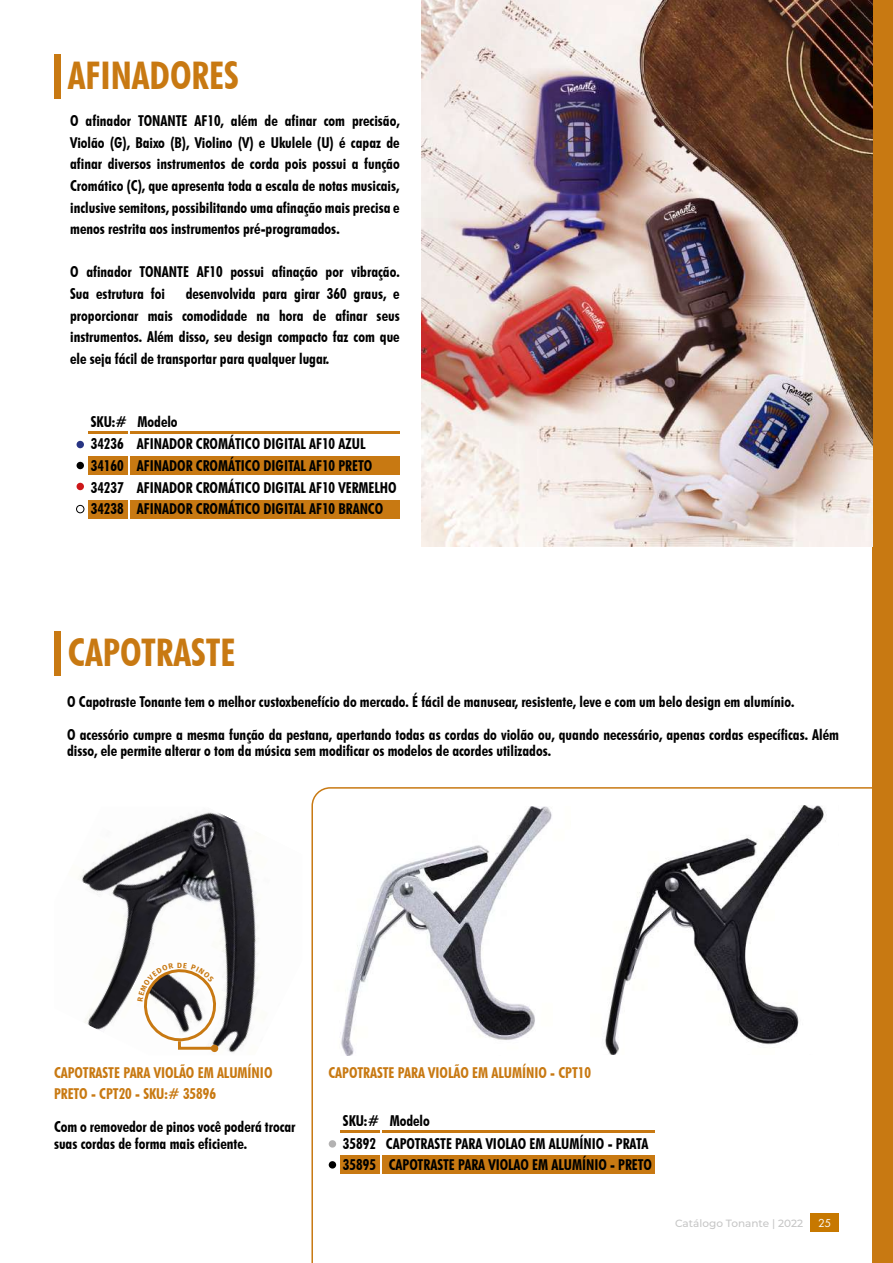
<style>
.page{position:relative;width:893px;height:1263px;background:#fff}
.page>*{position:absolute;margin:0;border:0;box-sizing:border-box;transform-origin:0 0}
.t1{font:700 condensed 38.1px "Futura BT";color:#c87912}
.t2{font:700 condensed 15px/21.6px "Futura BT";color:#000}
.t3{font:700 condensed 15px/21.6px "Futura BT";color:#c87912}
.t4{font:12px "Futura PT";color:#fcfcfc}
.t5{font:500 10.5px "Montserrat";color:#c6c6c6}
</style>
<div class="page">
<div style="left:88px;top:456px;width:40px;height:19px;background:#c87912"></div>
<hr style="left:88px;top:431px;width:40px;height:2px;background:#c87912">
<div style="left:130px;top:456px;width:270px;height:19px;background:#c87912"></div>
<hr style="left:130px;top:431px;width:270px;height:2px;background:#c87912">
<div style="left:88px;top:500px;width:40px;height:18px;background:#c87912"></div>
<div style="left:130px;top:500px;width:270px;height:18px;background:#c87912"></div>
<div style="left:873px;top:0;width:20px;height:1263px;background:#c87912"></div>
<div style="left:54px;top:54px;width:7px;height:45px;background:#c87912"></div>
<div style="left:54px;top:631px;width:7px;height:45px;background:#c87912"></div>
<img style="left:422px;top:0;width:451px;height:547px">
<div style="left:77px;top:441px;width:7px;height:7px;background:#283583;border-radius:50%"></div>
<div style="left:77px;top:462px;width:7px;height:7px;background:#000;border-radius:50%"></div>
<div style="left:77px;top:483px;width:7px;height:7px;background:#cd1719;border-radius:50%"></div>
<div style="left:76px;top:505px;width:8px;height:8px;border:1px solid #000;border-radius:50%"></div>
<svg style="left:311px;top:786px;width:562px;height:477px"></svg>
<img style="left:80px;top:812px;width:179px;height:241px">
<div style="left:810px;top:1213px;width:29px;height:18px;background:#c77800"></div>
<svg style="left:137px;top:962px;width:86px;height:89px"></svg>
<h1 class="t1" style="left:68px;top:52px;width:172px">AFINADORES</h1>
<p class="t2" style="left:70px;top:110px;width:331px;text-align:justify">O afinador TONANTE AF10, além de afinar com precisão, Violão (G), Baixo (B), Violino (V) e Ukulele (U) é capaz de afinar diversos instrumentos de corda pois possui a função Cromático (C), que apresenta toda a escala de notas musicais, inclusive semitons, possibilitando uma afinação mais precisa e menos restrita aos instrumentos pré-programados.</p>
<p class="t2" style="left:70px;top:261px;width:331px">O afinador TONANTE AF10 possui afinação por vibração.<br>Sua estrutura foi</p>
<p class="t2" style="left:70px;top:283px;width:331px;text-align:justify;text-indent:116px">desenvolvida para girar 360 graus, e proporcionar mais comodidade na hora de afinar seus instrumentos. Além disso, seu design compacto faz com que ele seja fácil de transportar para qualquer lugar.</p>
<p class="t2" style="left:91px;top:410px;width:38px">SKU:#</p>
<p class="t2" style="left:138px;top:410px;width:42px">Modelo</p>
<p class="t2" style="left:91px;top:433px;width:307px">34236 AFINADOR CROMÁTICO DIGITAL AF10 AZUL 34160 AFINADOR CROMÁTICO DIGITAL AF10 PRETO 34237 AFINADOR CROMÁTICO DIGITAL AF10 VERMELHO 34238 AFINADOR CROMÁTICO DIGITAL AF10 BRANCO</p>
<h1 class="t1" style="left:68px;top:629px;width:169px">CAPOTRASTE</h1>
<p class="t2" style="left:67px;top:691px;width:729px">O Capotraste Tonante tem o melhor custoxbenefício do mercado. É fácil de manusear, resistente, leve e com um belo design em alumínio.</p>
<p class="t2" style="left:67px;top:726px;width:773px;line-height:16.5px">O acessório cumpre a mesma função da pestana, apertando todas as cordas do violão ou, quando necessário, apenas cordas específicas. Além disso, ele permite alterar o tom da música sem modificar os modelos de acordes utilizados.</p>
<p class="t3" style="left:54px;top:1061px;width:220px">CAPOTRASTE PARA VIOLÃO EM ALUMÍNIO<br>PRETO - CPT20 - SKU:# 35896</p>
<p class="t2" style="left:54px;top:1118px;width:243px;line-height:16.5px">Com o removedor de pinos você poderá trocar suas cordas de forma mais eficiente.</p>
<p class="t3" style="left:328px;top:1061px;width:264px">CAPOTRASTE PARA VIOLÃO EM ALUMÍNIO - CPT10</p>
<p class="t2" style="left:343px;top:1109px;width:38px">SKU:#</p>
<p class="t2" style="left:390px;top:1109px;width:42px">Modelo</p>
<p class="t2" style="left:343px;top:1132px;width:310px">35892 CAPOTRASTE PARA VIOLAO EM ALUMÍNIO - PRATA<br>35895 CAPOTRASTE PARA VIOLAO EM ALUMÍNIO - PRETO</p>
<p class="t5" style="left:675px;top:1216px;width:129px">Catálogo Tonante | 2022</p>
<p class="t4" style="left:818px;top:1215px;width:15px">25</p>
</div>
